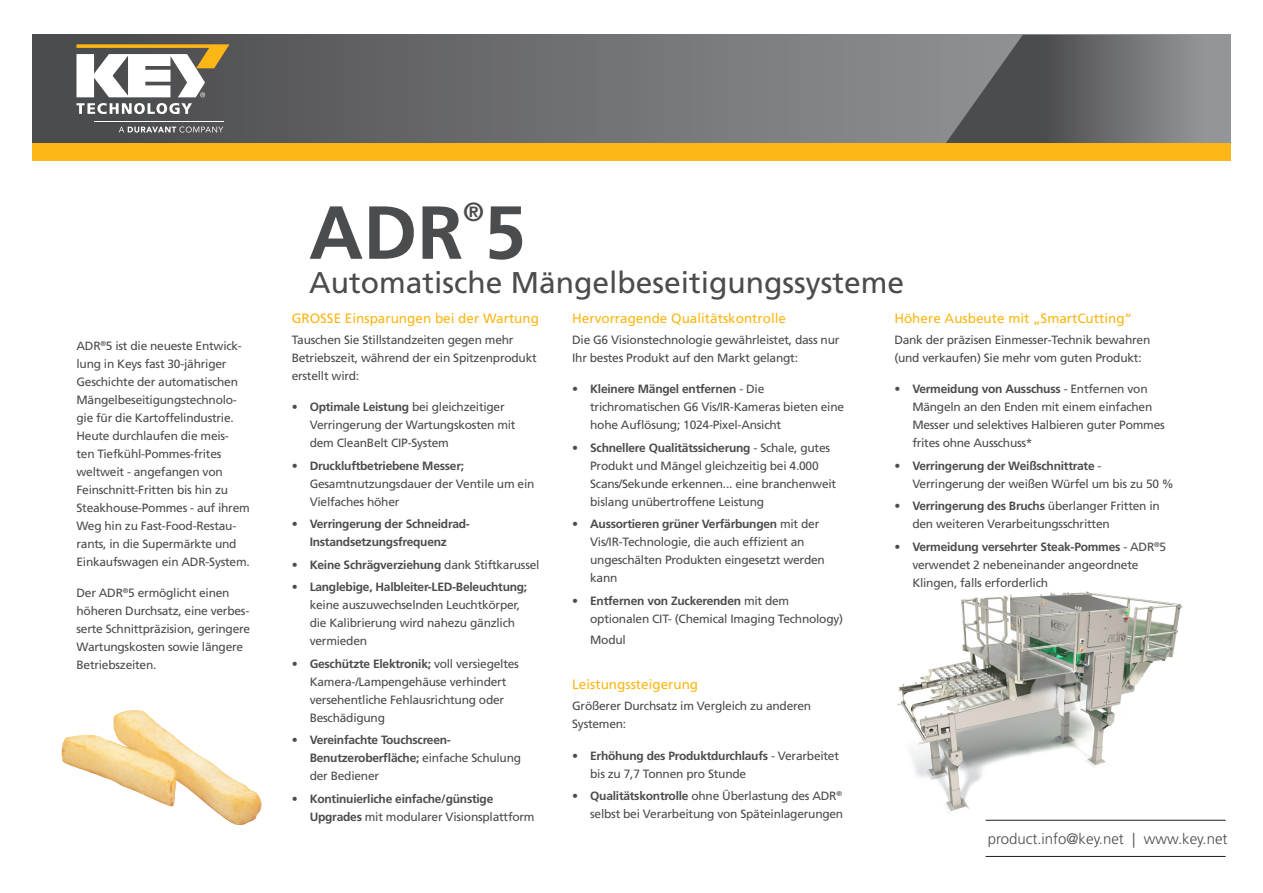
<style>
.page{position:relative;width:1263px;height:893px;background:#fff}
.page>*{position:absolute;margin:0;border:0;box-sizing:border-box;transform-origin:0 0}
.Headline{font:700 75px "Frutiger LT Std";color:#4b4c4d}
.Tag_Line{font:30px "Frutiger LT Std";color:#4b4c4d}
.Headline-2{font:700 26.25px "Frutiger LT Std";color:#4b4c4d}
.t1{font:300 15px "Frutiger LT Std";color:#4b4c4d}
.Subhead_1{font:13.5px "Frutiger LT Std";color:#fcb615}
.Body{font:12px/18px "Frutiger LT Std";letter-spacing:-.02em;color:#4b4c4d}
.t2{font:700 12px/18px "Frutiger LT Std";letter-spacing:-.02em;color:#4b4c4d}
.s1{font-weight:700}
.s2{font-weight:400}
</style>
<div class="page">
<svg style="left:32px;top:35px;width:911px;height:108px;background:#6c6d6f"></svg>
<svg style="left:943px;top:35px;width:287px;height:108px;background:#6f7073"></svg>
<div style="left:32px;top:143px;width:1198px;height:18px;background:#fcb615"></div>
<hr style="left:986px;top:820px;width:239px;height:1px;background:#231f20">
<hr style="left:986px;top:856px;width:239px;height:1px;background:#231f20">
<svg style="left:77px;top:44px;width:153px;height:53px"></svg>
<svg style="left:77px;top:103px;width:115px;height:11px"></svg>
<svg style="left:119px;top:126px;width:104px;height:7px"></svg>
<hr style="left:94px;top:122px;width:129px;height:1px;background:#fff">
<img style="left:897px;top:591px;width:285px;height:222px">
<img style="left:62px;top:710px;width:199px;height:115px">
<p class="Body" style="left:76px;top:336px;width:175px">ADR<sup>®</sup>5 ist die neueste Entwick&shy;lung in Keys fast 30-jähriger<br>Geschichte der automatischen<br>Mängelbeseitigungstechnolo&shy;gie für die Kartoffelindustrie.<br>Heute durchlaufen die meis&shy;ten Tiefkühl-Pommes-frites weltweit - angefangen von<br>Feinschnitt-Fritten bis hin zu<br>Steakhouse-Pommes - auf ihrem<br>Weg hin zu Fast-Food-Restau&shy;rants, in die Supermärkte und<br>Einkaufswagen ein ADR-System.</p>
<p class="Body" style="left:76px;top:584px;width:175px">Der ADR<sup>®</sup>5 ermöglicht einen höheren Durchsatz, eine verbes&shy;serte Schnittpräzision, geringere<br>Wartungskosten sowie längere<br>Betriebszeiten.</p>
<p class="Headline-2" style="left:463px;top:197px;width:22px">®</p>
<p class="Headline" style="left:309px;top:189px;width:218px">ADR 5</p>
<p class="Tag_Line" style="left:309px;top:264px;width:597px">Automatische Mängelbeseitigungssysteme</p>
<p class="Subhead_1" style="left:292px;top:310px;width:249px">GROSSE Einsparungen bei der Wartung</p>
<p class="Body" style="left:292px;top:331px;width:247px">Tauschen Sie Stillstandzeiten gegen mehr<br>Betriebszeit, während der ein Spitzenprodukt erstellt wird:</p>
<p class="Body" style="left:310px;top:398px;width:207px;text-indent:-18px"><span class="s1">• Optimale Leistung</span> bei gleichzeitiger<br>Verringerung der Wartungskosten mit dem CleanBelt CIP-System</p>
<p class="Body" style="left:310px;top:457px;width:226px;text-indent:-18px"><span class="s1">• Druckluftbetriebene Messer;<br></span>Gesamtnutzungsdauer der Ventile um ein<br>Vielfaches höher</p>
<p class="t2" style="left:292px;top:515px;width:180px;text-align:center">• Verringerung der Schneidrad-<br>Instandsetzungsfrequenz</p>
<p class="t2" style="left:292px;top:556px;width:249px">• Keine Schrägverziehung <span class="s2">dank Stiftkarussel</span></p>
<p class="Body" style="left:310px;top:578px;width:219px;text-indent:-18px"><span class="s1">• Langlebige, Halbleiter-LED-Beleuchtung; </span>keine auszuwechselnden Leuchtkörper, die Kalibrierung wird nahezu gänzlich vermieden</p>
<p class="Body" style="left:310px;top:655px;width:211px;text-indent:-18px"><span class="s1">• Geschützte Elektronik;</span> voll versiegeltes Kamera-/Lampengehäuse verhindert versehentliche Fehlausrichtung oder Beschädigung</p>
<p class="t2" style="left:310px;top:731px;width:213px;text-indent:-18px">• Vereinfachte Touchscreen-<br>Benutzeroberfläche; <span class="s2">einfache Schulung der Bediener</span></p>
<p class="t2" style="left:310px;top:790px;width:226px;text-indent:-18px">• Kontinuierliche einfache/günstige<br>Upgrades <span class="s2">mit modularer Visionsplattform</span></p>
<p class="Subhead_1" style="left:572px;top:310px;width:215px">Hervorragende Qualitätskontrolle</p>
<p class="Body" style="left:572px;top:331px;width:269px">Die G6 Visionstechnologie gewährleistet, dass nur<br>Ihr bestes Produkt auf den Markt gelangt:</p>
<p class="Body" style="left:590px;top:380px;width:255px;text-indent:-18px"><span class="s1">• Kleinere Mängel entfernen</span> - Die trichromatischen G6 Vis/IR-Kameras bieten eine hohe Auflösung; 1024-Pixel-Ansicht</p>
<p class="Body" style="left:590px;top:439px;width:247px;text-indent:-18px"><span class="s1">• Schnellere Qualitätssicherung</span> - Schale, gutes Produkt und Mängel gleichzeitig bei 4.000<br>Scans/Sekunde erkennen... eine branchenweit bislang unübertroffene Leistung</p>
<p class="Body" style="left:590px;top:515px;width:236px;text-indent:-18px"><span class="s1">• Aussortieren grüner Verfärbungen</span> mit der Vis/IR-Technologie, die auch effizient an ungeschälten Produkten eingesetzt werden kann</p>
<p class="Body" style="left:590px;top:592px;width:255px;text-indent:-18px"><span class="s1">• Entfernen von Zuckerenden</span> mit dem optionalen CIT- (Chemical Imaging Technology)</p>
<p class="Body" style="left:590px;top:631px;width:37px">Modul</p>
<p class="Subhead_1" style="left:572px;top:677px;width:128px">Leistungssteigerung</p>
<p class="Body" style="left:572px;top:697px;width:241px">Größerer Durchsatz im Vergleich zu anderen<br>Systemen:</p>
<p class="Body" style="left:590px;top:747px;width:250px;text-indent:-18px"><span class="s1">• Erhöhung des Produktdurchlaufs</span> - Verarbeitet bis zu 7,7 Tonnen pro Stunde</p>
<p class="Body" style="left:572px;top:787px;width:273px;text-align:right"><span class="s1">• Qualitätskontrolle</span> ohne Überlastung des ADR<sup>® </sup>selbst bei Verarbeitung von Späteinlagerungen</p>
<p class="Subhead_1" style="left:894px;top:310px;width:239px">Höhere Ausbeute mit „SmartCutting“</p>
<p class="Body" style="left:894px;top:331px;width:257px">Dank der präzisen Einmesser-Technik bewahren (und verkaufen) Sie mehr vom guten Produkt:</p>
<p class="Body" style="left:912px;top:380px;width:254px;text-indent:-18px"><span class="s1">• Vermeidung von Ausschuss</span> - Entfernen von Mängeln an den Enden mit einem einfachen Messer und selektives Halbieren guter Pommes frites ohne Ausschuss*</p>
<p class="Body" style="left:912px;top:457px;width:263px;text-indent:-18px"><span class="s1">• Verringerung der Weißschnittrate</span> -<br>Verringerung der weißen Würfel um bis zu 50 %</p>
<p class="Body" style="left:912px;top:497px;width:249px;text-indent:-18px"><span class="s1">• Verringerung des Bruchs</span> überlanger Fritten in den weiteren Verarbeitungsschritten</p>
<p class="Body" style="left:912px;top:538px;width:255px;text-indent:-18px"><span class="s1">• Vermeidung versehrter Steak-Pommes</span> - ADR<sup>®</sup>5 verwendet 2 nebeneinander angeordnete<br>Klingen, falls erforderlich</p>
<p class="t1" style="left:988px;top:830px;width:241px">product.info@key.net | www.key.net</p>
</div>
